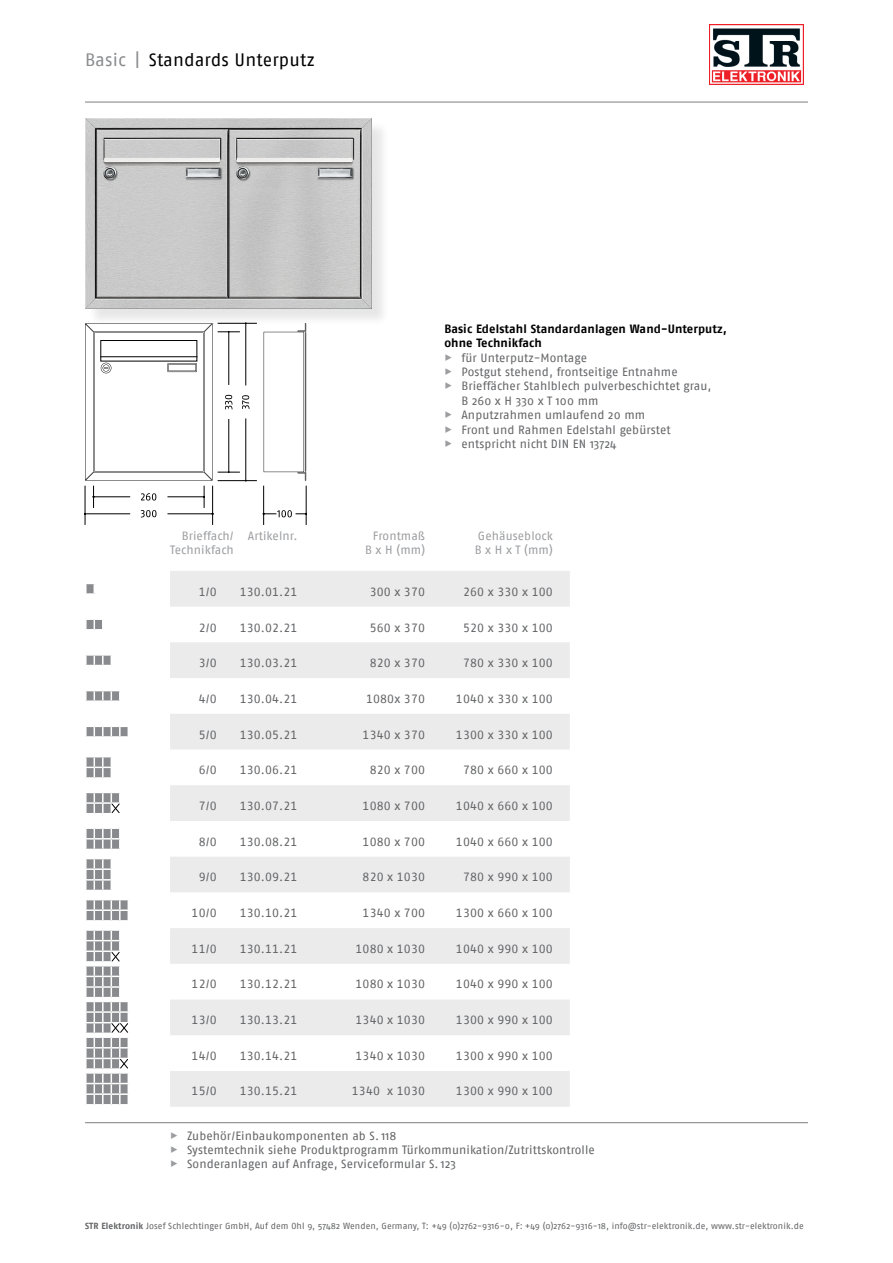
<style>
.page{position:relative;width:893px;height:1263px;background:#fff}
.page>*{position:absolute;margin:0;border:0;box-sizing:border-box;transform-origin:0 0}
.head_seite_links{font:18px "Fago No";letter-spacing:.005em;color:#000}
.BK_Tabelle_reg_Tf{font:12px "Fago No Regular Tf";letter-spacing:.01em;color:#636466}
.t1{font:12px/14.4px "Fago No";letter-spacing:.005em;color:#636466}
.BK_Tabelle_Kopf{font:12px "Fago No";letter-spacing:.005em;color:#9b9da0}
.BK_Head{font:700 12px/14.4px "Fago No";letter-spacing:.01em;color:#000}
.t2{font:8.85px "Fago No";letter-spacing:.005em;color:#636466}
.s1{color:#8a8c8e}
.s2{font-family:"Fago No Regular Expert";color:#9b9da0}
.s3{font-weight:700}
</style>
<div class="page">
<hr style="left:85px;top:1122px;width:723px;height:1px;background:#8a8c8e">
<hr style="left:85px;top:101px;width:723px;height:2px;background:#8a8c8e">
<svg style="left:170px;top:571px;width:400px;height:536px;fill:#ebebec"></svg>
<div style="left:87px;top:120px;width:303px;height:207px;background:#000;opacity:.1"></div>
<img style="left:85px;top:118px;width:286px;height:190px">
<svg style="left:86px;top:757px;width:25px;height:21px"></svg>
<svg style="left:86px;top:828px;width:34px;height:22px"></svg>
<svg style="left:86px;top:900px;width:43px;height:21px"></svg>
<svg style="left:86px;top:858px;width:25px;height:33px"></svg>
<svg style="left:86px;top:655px;width:25px;height:11px"></svg>
<svg style="left:86px;top:619px;width:16px;height:11px"></svg>
<svg style="left:86px;top:584px;width:9px;height:10px"></svg>
<svg style="left:86px;top:726px;width:42px;height:11px"></svg>
<svg style="left:86px;top:792px;width:34px;height:22px"></svg>
<svg style="left:86px;top:690px;width:34px;height:11px"></svg>
<svg style="left:86px;top:930px;width:42px;height:175px"></svg>
<svg style="left:264px;top:323px;width:42px;height:158px"></svg>
<hr style="left:218px;top:323px;width:38px;height:1px;background:#000">
<hr style="left:218px;top:480px;width:38px;height:1px;background:#000">
<hr style="left:263px;top:486px;width:1px;height:38px;background:#000">
<hr style="left:306px;top:486px;width:1px;height:38px;background:#000">
<svg style="left:263px;top:510px;width:44px;height:7px"></svg>
<svg style="left:84px;top:322px;width:165px;height:195px"></svg>
<hr style="left:212px;top:486px;width:1px;height:38px;background:#000">
<hr style="left:85px;top:486px;width:1px;height:38px;background:#000">
<hr style="left:94px;top:496px;width:36px;height:1px;background:#000">
<hr style="left:168px;top:496px;width:36px;height:1px;background:#000">
<hr style="left:85px;top:513px;width:45px;height:1px;background:#000">
<hr style="left:168px;top:513px;width:45px;height:1px;background:#000">
<img style="left:709px;top:25px;width:95px;height:59px">
<p class="head_seite_links" style="left:85px;top:49px;width:231px"><span class="s1">Basic |</span> Standards Unterputz</p>
<p class="BK_Head" style="left:444px;top:321px;width:284px">Basic Edelstahl Standardanlagen Wand-Unterputz, ohne Technikfach</p>
<p class="t1" style="left:444px;top:350px;width:144px"><span class="s2">%</span> für Unterputz-Montage</p>
<p class="t1" style="left:444px;top:364px;width:235px"><span class="s2">%</span> Postgut stehend, frontseitige Entnahme</p>
<p class="t1" style="left:461px;top:379px;width:252px;text-indent:-17px"><span class="s2">%</span> Brieffächer Stahlblech pulverbeschichtet grau,<br>B 260 x H 330 x T 100 mm</p>
<p class="t1" style="left:444px;top:408px;width:202px"><span class="s2">%</span> Anputzrahmen umlaufend 20 mm</p>
<p class="t1" style="left:444px;top:422px;width:228px"><span class="s2">%</span> Front und Rahmen Edelstahl gebürstet</p>
<p class="t1" style="left:444px;top:436px;width:174px"><span class="s2">%</span> entspricht nicht DIN EN 13724</p>
<p class="BK_Tabelle_Kopf" style="left:182px;top:529px;width:117px">Brieffach/ Artikelnr.</p>
<p class="BK_Tabelle_Kopf" style="left:373px;top:529px;width:54px">Frontmaß</p>
<p class="BK_Tabelle_Kopf" style="left:478px;top:529px;width:77px">Gehäuseblock</p>
<p class="BK_Tabelle_Kopf" style="left:170px;top:543px;width:65px">Technikfach</p>
<p class="BK_Tabelle_Kopf" style="left:365px;top:543px;width:62px">B x H (mm)</p>
<p class="BK_Tabelle_Kopf" style="left:475px;top:543px;width:80px">B x H x T (mm)</p>
<p class="BK_Tabelle_reg_Tf" style="left:199px;top:585px;width:20px">1/0</p>
<p class="BK_Tabelle_reg_Tf" style="left:240px;top:585px;width:59px">130.01.21</p>
<p class="BK_Tabelle_reg_Tf" style="left:370px;top:585px;width:57px">300 x 370</p>
<p class="BK_Tabelle_reg_Tf" style="left:463px;top:585px;width:91px">260 x 330 x 100</p>
<p class="BK_Tabelle_reg_Tf" style="left:199px;top:621px;width:20px">2/0</p>
<p class="BK_Tabelle_reg_Tf" style="left:240px;top:621px;width:59px">130.02.21</p>
<p class="BK_Tabelle_reg_Tf" style="left:370px;top:621px;width:57px">560 x 370</p>
<p class="BK_Tabelle_reg_Tf" style="left:463px;top:621px;width:91px">520 x 330 x 100</p>
<p class="BK_Tabelle_reg_Tf" style="left:199px;top:656px;width:20px">3/0</p>
<p class="BK_Tabelle_reg_Tf" style="left:240px;top:656px;width:59px">130.03.21</p>
<p class="BK_Tabelle_reg_Tf" style="left:370px;top:656px;width:57px">820 x 370</p>
<p class="BK_Tabelle_reg_Tf" style="left:463px;top:656px;width:91px">780 x 330 x 100</p>
<p class="BK_Tabelle_reg_Tf" style="left:199px;top:692px;width:20px">4/0</p>
<p class="BK_Tabelle_reg_Tf" style="left:240px;top:692px;width:59px">130.04.21</p>
<p class="BK_Tabelle_reg_Tf" style="left:366px;top:692px;width:61px">1080x 370</p>
<p class="BK_Tabelle_reg_Tf" style="left:456px;top:692px;width:98px">1040 x 330 x 100</p>
<p class="BK_Tabelle_reg_Tf" style="left:199px;top:728px;width:20px">5/0</p>
<p class="BK_Tabelle_reg_Tf" style="left:240px;top:728px;width:59px">130.05.21</p>
<p class="BK_Tabelle_reg_Tf" style="left:363px;top:728px;width:64px">1340 x 370</p>
<p class="BK_Tabelle_reg_Tf" style="left:456px;top:728px;width:98px">1300 x 330 x 100</p>
<p class="BK_Tabelle_reg_Tf" style="left:199px;top:763px;width:20px">6/0</p>
<p class="BK_Tabelle_reg_Tf" style="left:240px;top:763px;width:59px">130.06.21</p>
<p class="BK_Tabelle_reg_Tf" style="left:370px;top:763px;width:57px">820 x 700</p>
<p class="BK_Tabelle_reg_Tf" style="left:463px;top:763px;width:91px">780 x 660 x 100</p>
<p class="BK_Tabelle_reg_Tf" style="left:199px;top:799px;width:20px">7/0</p>
<p class="BK_Tabelle_reg_Tf" style="left:240px;top:799px;width:59px">130.07.21</p>
<p class="BK_Tabelle_reg_Tf" style="left:363px;top:799px;width:64px">1080 x 700</p>
<p class="BK_Tabelle_reg_Tf" style="left:456px;top:799px;width:98px">1040 x 660 x 100</p>
<p class="BK_Tabelle_reg_Tf" style="left:199px;top:834px;width:20px">8/0</p>
<p class="BK_Tabelle_reg_Tf" style="left:240px;top:834px;width:59px">130.08.21</p>
<p class="BK_Tabelle_reg_Tf" style="left:363px;top:834px;width:64px">1080 x 700</p>
<p class="BK_Tabelle_reg_Tf" style="left:456px;top:834px;width:98px">1040 x 660 x 100</p>
<p class="BK_Tabelle_reg_Tf" style="left:199px;top:870px;width:20px">9/0</p>
<p class="BK_Tabelle_reg_Tf" style="left:240px;top:870px;width:59px">130.09.21</p>
<p class="BK_Tabelle_reg_Tf" style="left:363px;top:870px;width:64px">820 x 1030</p>
<p class="BK_Tabelle_reg_Tf" style="left:463px;top:870px;width:91px">780 x 990 x 100</p>
<p class="BK_Tabelle_reg_Tf" style="left:192px;top:906px;width:27px">10/0</p>
<p class="BK_Tabelle_reg_Tf" style="left:240px;top:906px;width:59px">130.10.21</p>
<p class="BK_Tabelle_reg_Tf" style="left:363px;top:906px;width:64px">1340 x 700</p>
<p class="BK_Tabelle_reg_Tf" style="left:456px;top:906px;width:98px">1300 x 660 x 100</p>
<p class="BK_Tabelle_reg_Tf" style="left:192px;top:941px;width:27px">11/0</p>
<p class="BK_Tabelle_reg_Tf" style="left:240px;top:941px;width:59px">130.11.21</p>
<p class="BK_Tabelle_reg_Tf" style="left:355px;top:941px;width:71px">1080 x 1030</p>
<p class="BK_Tabelle_reg_Tf" style="left:456px;top:941px;width:98px">1040 x 990 x 100</p>
<p class="BK_Tabelle_reg_Tf" style="left:192px;top:977px;width:27px">12/0</p>
<p class="BK_Tabelle_reg_Tf" style="left:240px;top:977px;width:59px">130.12.21</p>
<p class="BK_Tabelle_reg_Tf" style="left:355px;top:977px;width:71px">1080 x 1030</p>
<p class="BK_Tabelle_reg_Tf" style="left:456px;top:977px;width:98px">1040 x 990 x 100</p>
<p class="BK_Tabelle_reg_Tf" style="left:192px;top:1013px;width:27px">13/0</p>
<p class="BK_Tabelle_reg_Tf" style="left:240px;top:1013px;width:59px">130.13.21</p>
<p class="BK_Tabelle_reg_Tf" style="left:355px;top:1013px;width:71px">1340 x 1030</p>
<p class="BK_Tabelle_reg_Tf" style="left:456px;top:1013px;width:98px">1300 x 990 x 100</p>
<p class="BK_Tabelle_reg_Tf" style="left:192px;top:1048px;width:27px">14/0</p>
<p class="BK_Tabelle_reg_Tf" style="left:240px;top:1048px;width:59px">130.14.21</p>
<p class="BK_Tabelle_reg_Tf" style="left:355px;top:1048px;width:71px">1340 x 1030</p>
<p class="BK_Tabelle_reg_Tf" style="left:456px;top:1048px;width:98px">1300 x 990 x 100</p>
<p class="BK_Tabelle_reg_Tf" style="left:192px;top:1084px;width:27px">15/0</p>
<p class="BK_Tabelle_reg_Tf" style="left:240px;top:1084px;width:59px">130.15.21</p>
<p class="BK_Tabelle_reg_Tf" style="left:352px;top:1084px;width:75px">1340 x 1030</p>
<p class="BK_Tabelle_reg_Tf" style="left:456px;top:1084px;width:98px">1300 x 990 x 100</p>
<p class="t1" style="left:170px;top:1128px;width:228px"><span class="s2">%</span> Zubehör/Einbaukomponenten ab S. 118</p>
<p class="t1" style="left:170px;top:1142px;width:426px"><span class="s2">%</span> Systemtechnik siehe Produktprogramm Türkommunikation/Zutrittskontrolle</p>
<p class="t1" style="left:170px;top:1157px;width:287px"><span class="s2">%</span> Sonderanlagen auf Anfrage, Serviceformular S. 123</p>
<p class="t2" style="left:85px;top:1220px;width:720px"><span class="s3">STR Elektronik</span> Josef Schlechtinger GmbH, Auf dem Ohl 9, 57482 Wenden, Germany, T: +49 (0)2762-9316-0, F: +49 (0)2762-9316-18, info@str-elektronik.de, www.str-elektronik.de</p>
</div>
